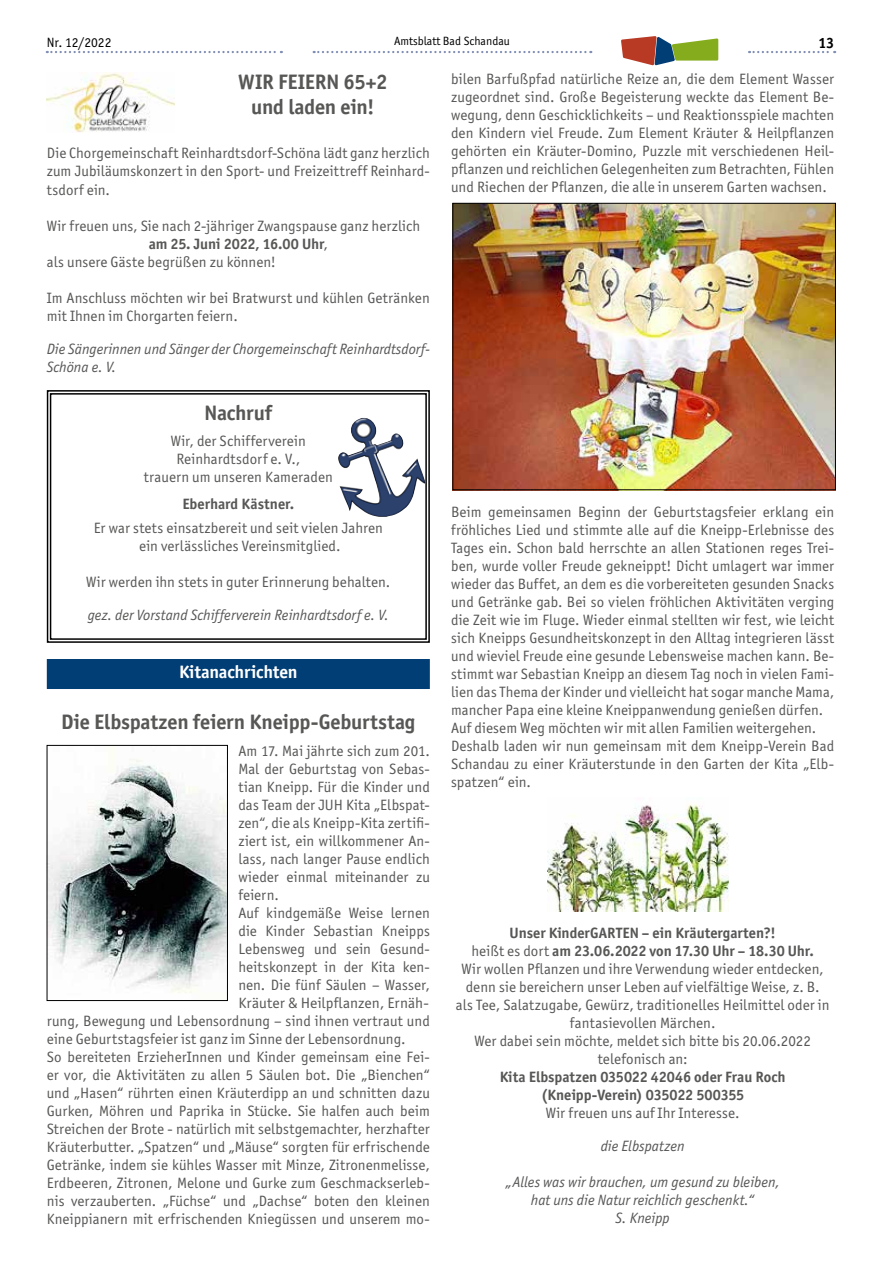
<style>
.page{position:relative;width:881px;height:1263px;background:#fff}
.page>*{position:absolute;margin:0;border:0;box-sizing:border-box;transform-origin:0 0}
.t1{font:700 21px/25.2px "Officina San ITC";letter-spacing:-.01em;color:#575756;text-align:center}
.t2{font:700 18px "Officina San ITC";letter-spacing:-.01em;color:#fff}
.t3{font:15px/18px "Officina San ITC";letter-spacing:.005em;color:#575756;text-align:center}
.t4{font:italic 15px/18px "Officina San ITC";color:#575756;text-align:center}
.t5{font:700 15px/18px "Officina San ITC";color:#575756;text-align:center}
.t6{font:700 15px "Officina San ITC";color:#000}
.t7{font:13.5px "Officina San ITC";color:#000}
.t8{font:12px "Officina San ITC";color:#000}
.s1{font-weight:400}
.s2{font-weight:700}
</style>
<div class="page">
<svg style="left:313px;top:51px;width:278px;height:2px"></svg>
<svg style="left:47px;top:51px;width:235px;height:2px"></svg>
<svg style="left:748px;top:51px;width:86px;height:2px"></svg>
<svg style="left:621px;top:36px;width:97px;height:29px"></svg>
<img style="left:454px;top:205px;width:379px;height:283px">
<div style="left:452px;top:203px;width:383px;height:287px;border:1px solid #000"></div>
<img style="left:547px;top:803px;width:181px;height:109px">
<svg style="left:46px;top:390px;width:384px;height:253px"></svg>
<div style="left:50px;top:393px;width:376px;height:247px;border:1px solid #000"></div>
<div style="left:47px;top:659px;width:382px;height:30px;background:#003e75"></div>
<img style="left:47px;top:72px;width:127px;height:61px">
<img style="left:338px;top:418px;width:87px;height:99px">
<img style="left:49px;top:747px;width:176px;height:246px">
<div style="left:47px;top:745px;width:180px;height:256px;border:1px solid #000"></div>
<p class="t7" style="left:47px;top:34px;width:66px">Nr. 12/2022</p>
<p class="t8" style="left:394px;top:34px;width:117px">Amtsblatt Bad Schandau</p>
<p class="t6" style="left:818px;top:34px;width:17px">13</p>
<p class="t3" style="left:451px;top:70px;width:384px;text-align:justify">bilen Barfußpfad natürliche Reize an, die dem Element Wasser zugeordnet sind. Große Begeisterung weckte das Element Be&shy;wegung, denn Geschicklichkeits – und Reaktionsspiele machten den Kindern viel Freude. Zum Element Kräuter &amp; Heilpflanzen gehörten ein Kräuter-Domino, Puzzle mit verschiedenen Heil&shy;pflanzen und reichlichen Gelegenheiten zum Betrachten, Fühlen und Riechen der Pflanzen, die alle in unserem Garten wachsen.</p>
<h1 class="t1" style="left:238px;top:69px;width:150px">WIR FEIERN 65+2 und laden ein!</h1>
<p class="t3" style="left:47px;top:144px;width:384px;text-align:justify">Die Chorgemeinschaft Reinhardtsdorf-Schöna lädt ganz herzlich zum Jubiläumskonzert in den Sport- und Freizeittreff Reinhard&shy;tsdorf ein.</p>
<p class="t3" style="left:47px;top:216px;width:375px">Wir freuen uns, Sie nach 2-jähriger Zwangspause ganz herzlich</p>
<p class="t5" style="left:149px;top:234px;width:181px">am 25. Juni 2022, 16.00 Uhr<span class="s1">,</span></p>
<p class="t3" style="left:47px;top:252px;width:230px">als unsere Gäste begrüßen zu können!</p>
<p class="t3" style="left:47px;top:288px;width:384px;text-align:left">Im Anschluss möchten wir bei Bratwurst und kühlen Getränken mit Ihnen im Chorgarten feiern.</p>
<p class="t4" style="left:47px;top:339px;width:384px;text-align:left">Die Sängerinnen und Sänger der Chorgemeinschaft Reinhardtsdorf-<br>Schöna e. V.</p>
<h1 class="t1" style="left:204px;top:400px;width:69px">Nachruf</h1>
<p class="t3" style="left:144px;top:432px;width:190px">Wir, der Schifferverein<br>Reinhardtsdorf e. V.,<br>trauern um unseren Kameraden</p>
<p class="t5" style="left:182px;top:494px;width:113px">Eberhard Kästner.</p>
<p class="t3" style="left:94px;top:519px;width:290px">Er war stets einsatzbereit und seit vielen Jahren ein verlässliches Vereinsmitglied.</p>
<p class="t3" style="left:86px;top:573px;width:305px">Wir werden ihn stets in guter Erinnerung behalten.</p>
<p class="t4" style="left:88px;top:606px;width:303px">gez. der Vorstand Schifferverein Reinhardtsdorf e. V.</p>
<p class="t3" style="left:451px;top:502px;width:384px;text-align:left">Beim gemeinsamen Beginn der Geburtstagsfeier erklang ein fröhliches Lied und stimmte alle auf die Kneipp-Erlebnisse des Tages ein. Schon bald herrschte an allen Stationen reges Trei&shy;ben, wurde voller Freude gekneippt! Dicht umlagert war immer wieder das Buffet, an dem es die vorbereiteten gesunden Snacks und Getränke gab. Bei so vielen fröhlichen Aktivitäten verging die Zeit wie im Fluge. Wieder einmal stellten wir fest, wie leicht sich Kneipps Gesundheitskonzept in den Alltag integrieren lässt und wieviel Freude eine gesunde Lebensweise machen kann. Be&shy;stimmt war Sebastian Kneipp an diesem Tag noch in vielen Fami&shy;lien das Thema der Kinder und vielleicht hat sogar manche Mama, mancher Papa eine kleine Kneippanwendung genießen dürfen.<br>Auf diesem Weg möchten wir mit allen Familien weitergehen.<br>Deshalb laden wir nun gemeinsam mit dem Kneipp-Verein Bad Schandau zu einer Kräuterstunde in den Garten der Kita „Elb&shy;spatzen“ ein.</p>
<p class="t2" style="left:179px;top:661px;width:120px">Kitanachrichten</p>
<h1 class="t1" style="left:61px;top:709px;width:355px">Die Elbspatzen feiern Kneipp-Geburtstag</h1>
<p class="t3" style="left:238px;top:741px;width:193px">Am 17. Mai jährte sich zum 201.</p>
<p class="t3" style="left:238px;top:759px;width:193px">Mal der Geburtstag von Sebas-</p>
<p class="t3" style="left:238px;top:777px;width:193px">tian Kneipp. Für die Kinder und</p>
<p class="t3" style="left:238px;top:795px;width:193px">das Team der JUH Kita „Elbspat-</p>
<p class="t3" style="left:238px;top:813px;width:193px">zen“, die als Kneipp-Kita zertifi-</p>
<p class="t3" style="left:238px;top:831px;width:193px">ziert ist, ein willkommener An-</p>
<p class="t3" style="left:238px;top:849px;width:193px">lass, nach langer Pause endlich</p>
<p class="t3" style="left:238px;top:867px;width:193px">wieder einmal miteinander zu</p>
<p class="t3" style="left:238px;top:885px;width:42px">feiern.</p>
<p class="t3" style="left:238px;top:903px;width:193px">Auf kindgemäße Weise lernen</p>
<p class="t3" style="left:238px;top:921px;width:193px">die Kinder Sebastian Kneipps</p>
<p class="t3" style="left:238px;top:939px;width:193px">Lebensweg und sein Gesund-</p>
<p class="t3" style="left:238px;top:957px;width:193px">heitskonzept in der Kita ken-</p>
<p class="t3" style="left:238px;top:975px;width:193px">nen. Die fünf Säulen – Wasser,</p>
<p class="t3" style="left:238px;top:993px;width:192px">Kräuter &amp; Heilpflanzen, Ernäh-</p>
<p class="t3" style="left:47px;top:1011px;width:384px">rung, Bewegung und Lebensordnung – sind ihnen vertraut und</p>
<p class="t3" style="left:47px;top:1029px;width:360px">eine Geburtstagsfeier ist ganz im Sinne der Lebensordnung.</p>
<p class="t3" style="left:47px;top:1047px;width:384px">So bereiteten ErzieherInnen und Kinder gemeinsam eine Fei-</p>
<p class="t3" style="left:47px;top:1065px;width:384px">er vor, die Aktivitäten zu allen 5 Säulen bot. Die „Bienchen“</p>
<p class="t3" style="left:47px;top:1083px;width:384px">und „Hasen“ rührten einen Kräuterdipp an und schnitten dazu</p>
<p class="t3" style="left:47px;top:1101px;width:384px">Gurken, Möhren und Paprika in Stücke. Sie halfen auch beim</p>
<p class="t3" style="left:47px;top:1119px;width:384px">Streichen der Brote - natürlich mit selbstgemachter, herzhafter</p>
<p class="t3" style="left:47px;top:1137px;width:384px">Kräuterbutter. „Spatzen“ und „Mäuse“ sorgten für erfrischende</p>
<p class="t3" style="left:47px;top:1155px;width:384px">Getränke, indem sie kühles Wasser mit Minze, Zitronenmelisse,</p>
<p class="t3" style="left:47px;top:1173px;width:384px">Erdbeeren, Zitronen, Melone und Gurke zum Geschmackserleb-</p>
<p class="t3" style="left:47px;top:1191px;width:384px">nis verzauberten. „Füchse“ und „Dachse“ boten den kleinen</p>
<p class="t3" style="left:47px;top:1209px;width:384px">Kneippianern mit erfrischenden Kniegüssen und unserem mo-</p>
<p class="t3" style="left:455px;top:924px;width:375px"><span class="s2">Unser KinderGARTEN – ein Kräutergarten?!<br></span>heißt es dort <span class="s2">am 23.06.2022 von 17.30 Uhr – 18.30 Uhr.<br></span>Wir wollen Pflanzen und ihre Verwendung wieder entdecken, denn sie bereichern unser Leben auf vielfältige Weise, z. B. als Tee, Salatzugabe, Gewürz, traditionelles Heilmittel oder in fantasievollen Märchen.<br>Wer dabei sein möchte, meldet sich bitte bis 20.06.2022 telefonisch an:</p>
<p class="t5" style="left:499px;top:1068px;width:287px">Kita Elbspatzen 035022 42046 oder Frau Roch (Kneipp-Verein) 035022 500355</p>
<p class="t3" style="left:545px;top:1104px;width:195px">Wir freuen uns auf Ihr Interesse.</p>
<p class="t4" style="left:600px;top:1137px;width:85px">die Elbspatzen</p>
<p class="t4" style="left:505px;top:1173px;width:276px">„Alles was wir brauchen, um gesund zu bleiben, hat uns die Natur reichlich geschenkt.“<br>S. Kneipp</p>
</div>
